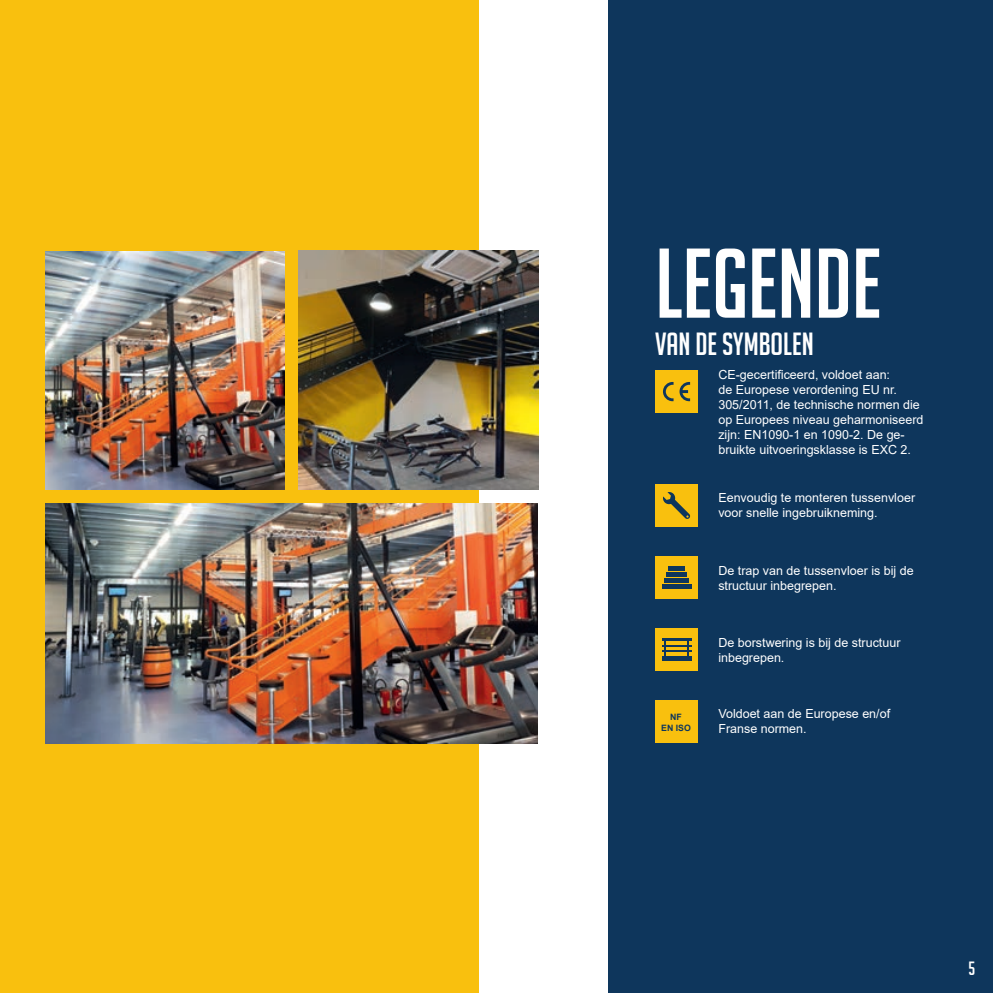
<style>
.page{position:relative;width:993px;height:993px;background:#fff}
.page>*{position:absolute;margin:0;border:0;box-sizing:border-box;transform-origin:0 0}
.t1{font:96.25px "Big Noodle Titling";color:#fff}
.t2{font:31.25px "Big Noodle Titling";color:#fff}
.t3{font:18.75px "Big Noodle Titling";color:#fff}
.t4{font:12.5px/15px "Arial";color:#fff}
.t5{font:700 8.75px/10.5px "Arial";color:#0e365c;text-align:center}
</style>
<div class="page">
<div style="left:0;top:0;width:478px;height:992px;background:#f9c00e"></div>
<div style="left:608px;top:0;width:384px;height:992px;background:#0e365c"></div>
<img style="left:45px;top:503px;width:493px;height:239px">
<img style="left:45px;top:251px;width:239px;height:238px">
<img style="left:299px;top:250px;width:239px;height:239px">
<div style="left:655px;top:484px;width:42px;height:42px;background:#f9c00e"></div>
<svg style="left:663px;top:492px;width:27px;height:27px"></svg>
<div style="left:655px;top:556px;width:42px;height:42px;background:#f9c00e"></div>
<hr style="left:661px;top:584px;width:30px;height:4px;background:#0e365c">
<hr style="left:664px;top:578px;width:24px;height:4px;background:#0e365c">
<hr style="left:666px;top:572px;width:20px;height:4px;background:#0e365c">
<hr style="left:668px;top:566px;width:16px;height:4px;background:#0e365c">
<div style="left:655px;top:628px;width:42px;height:42px;background:#f9c00e"></div>
<hr style="left:661px;top:656px;width:30px;height:4px;background:#0e365c">
<hr style="left:661px;top:638px;width:30px;height:2px;background:#0e365c">
<hr style="left:661px;top:645px;width:30px;height:1px;background:#0e365c">
<svg style="left:664px;top:640px;width:1px;height:16px"></svg>
<svg style="left:687px;top:640px;width:1px;height:16px"></svg>
<hr style="left:661px;top:650px;width:30px;height:1px;background:#0e365c">
<div style="left:655px;top:700px;width:42px;height:42px;background:#f9c00e"></div>
<div style="left:655px;top:370px;width:42px;height:43px;background:#f9c00e"></div>
<svg style="left:663px;top:382px;width:10px;height:19px"></svg>
<svg style="left:679px;top:382px;width:11px;height:19px"></svg>
<h1 class="t1" style="left:655px;top:231px;width:227px">LEGENDE</h1>
<h2 class="t2" style="left:655px;top:327px;width:160px">VAN DE SYMBOLEN</h2>
<p class="t4" style="left:718px;top:367px;width:206px">CE-gecertificeerd, voldoet aan:<br>de Europese verordening EU nr.<br>305/2011, de technische normen die op Europees niveau geharmoniseerd zijn: EN1090-1 en 1090-2. De ge&shy;bruikte uitvoeringsklasse is EXC 2.</p>
<p class="t4" style="left:718px;top:490px;width:198px">Eenvoudig te monteren tussenvloer voor snelle ingebruikneming.</p>
<p class="t4" style="left:718px;top:562px;width:197px">De trap van de tussenvloer is bij de structuur inbegrepen.</p>
<p class="t5" style="left:661px;top:711px;width:31px">NF<br>EN ISO</p>
<p class="t4" style="left:718px;top:634px;width:183px">De borstwering is bij de structuur inbegrepen.</p>
<p class="t4" style="left:718px;top:706px;width:173px">Voldoet aan de Europese en/of<br>Franse normen.</p>
<h3 class="t3" style="left:968px;top:958px;width:8px">5</h3>
</div>
